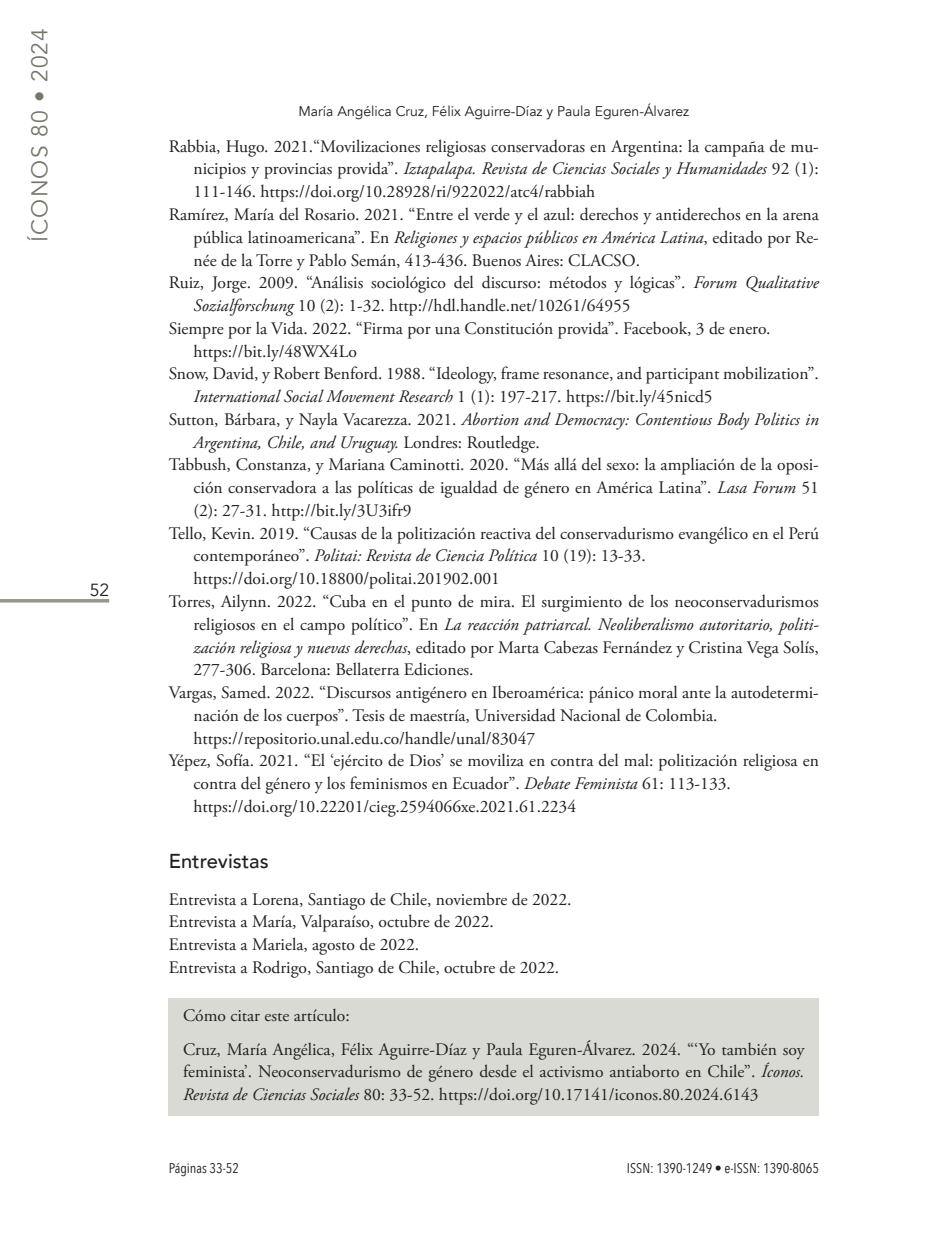
<style>
.page{position:relative;width:943px;height:1241px;background:#fff}
.page>*{position:absolute;margin:0;border:0;box-sizing:border-box;transform-origin:0 0}
.t1{font:22.75px "Avenir";letter-spacing:.05em;color:#747869}
.t2{font:500 20.12px "Avenir";color:#231f20}
.t3{font:17.5px/22.8px "Adobe Garamond Pro";color:#231f20}
.t4{font:italic 17.5px "Adobe Garamond Pro";color:#231f20}
.t5{font:17.5px "Avenir";color:#231f20}
.t6{font:14px "Avenir";color:#231f20}
.t7{font:14px "Avenir Next Condensed";color:#231f20}
.s1{font-style:normal}
.s2{font-style:italic}
</style>
<div class="page">
<hr style="left:0;top:599px;width:109px;height:3px;background:#96978a">
<div style="left:169px;top:997px;width:650px;height:118px;background:#dadad5"></div>
<h1 class="t1" style="left:26px;top:242px;width:215px;rotate:-90deg">ÍCONOS 80 • 2024</h1>
<p class="t5" style="left:90px;top:579px;width:21px">52</p>
<p class="t6" style="left:298px;top:103px;width:392px">María Angélica Cruz, Félix Aguirre-Díaz y Paula Eguren-Álvarez</p>
<p class="t3" style="left:169px;top:135px;width:651px">Rabbia, Hugo. 2021.“Movilizaciones religiosas conservadoras en Argentina: la campaña de mu-</p>
<p class="t4" style="left:193px;top:158px;width:626px"><span class="s1">nicipios y provincias provida”.</span> Iztapalapa. Revista de Ciencias Sociales y Humanidades <span class="s1">92 (1):</span></p>
<p class="t3" style="left:193px;top:181px;width:403px">111-146. https://doi.org/10.28928/ri/922022/atc4/rabbiah</p>
<p class="t3" style="left:169px;top:204px;width:651px">Ramírez, María del Rosario. 2021. “Entre el verde y el azul: derechos y antiderechos en la arena</p>
<p class="t4" style="left:193px;top:227px;width:627px"><span class="s1">pública latinoamericana”. En</span> Religiones y espacios públicos en América Latina<span class="s1">, editado por Re-</span></p>
<p class="t3" style="left:193px;top:249px;width:448px">née de la Torre y Pablo Semán, 413-436. Buenos Aires: CLACSO.</p>
<p class="t3" style="left:169px;top:272px;width:651px">Ruiz, Jorge. 2009. “Análisis sociológico del discurso: métodos y lógicas”. <span class="s2">Forum Qualitative</span></p>
<p class="t3" style="left:193px;top:295px;width:438px"><span class="s2">Sozialforschung</span> 10 (2): 1-32. http://hdl.handle.net/10261/64955</p>
<p class="t3" style="left:169px;top:317px;width:603px">Siempre por la Vida. 2022. “Firma por una Constitución provida”. Facebook, 3 de enero.</p>
<p class="t3" style="left:193px;top:340px;width:165px">https://bit.ly/48WX4Lo</p>
<p class="t3" style="left:169px;top:363px;width:651px">Snow, David, y Robert Benford. 1988. “Ideology, frame resonance, and participant mobilization”.</p>
<p class="t4" style="left:193px;top:386px;width:520px">International Social Movement Research <span class="s1">1 (1): 197-217. https://bit.ly/45nicd5</span></p>
<p class="t4" style="left:169px;top:409px;width:651px"><span class="s1">Sutton, Bárbara, y Nayla Vacarezza. 2021.</span> Abortion and Democracy: Contentious Body Politics in</p>
<p class="t4" style="left:193px;top:431px;width:348px">Argentina, Chile, and Uruguay. <span class="s1">Londres: Routledge.</span></p>
<p class="t3" style="left:169px;top:454px;width:651px">Tabbush, Constanza, y Mariana Caminotti. 2020. “Más allá del sexo: la ampliación de la oposi-</p>
<p class="t3" style="left:193px;top:477px;width:627px">ción conservadora a las políticas de igualdad de género en América Latina”. <span class="s2">Lasa Forum</span> 51</p>
<p class="t3" style="left:193px;top:499px;width:219px">(2): 27-31. http://bit.ly/3U3ifr9</p>
<p class="t3" style="left:169px;top:522px;width:651px">Tello, Kevin. 2019. “Causas de la politización reactiva del conservadurismo evangélico en el Perú</p>
<p class="t4" style="left:193px;top:545px;width:453px"><span class="s1">contemporáneo”.</span> Politai: Revista de Ciencia Política <span class="s1">10 (19): 13-33.</span></p>
<p class="t3" style="left:193px;top:568px;width:308px">https://doi.org/10.18800/politai.201902.001</p>
<p class="t3" style="left:169px;top:590px;width:651px">Torres, Ailynn. 2022. “Cuba en el punto de mira. El surgimiento de los neoconservadurismos</p>
<p class="t4" style="left:193px;top:613px;width:627px"><span class="s1">religiosos en el campo político”. En</span> La reacción patriarcal. Neoliberalismo autoritario, politi-</p>
<p class="t3" style="left:193px;top:636px;width:627px"><span class="s2">zación religiosa y nuevas derechas</span>, editado por Marta Cabezas Fernández y Cristina Vega Solís,</p>
<p class="t3" style="left:193px;top:659px;width:281px">277-306. Barcelona: Bellaterra Ediciones.</p>
<p class="t3" style="left:169px;top:681px;width:651px">Vargas, Samed. 2022. “Discursos antigénero en Iberoamérica: pánico moral ante la autodetermi-</p>
<p class="t3" style="left:193px;top:704px;width:525px">nación de los cuerpos”. Tesis de maestría, Universidad Nacional de Colombia.</p>
<p class="t3" style="left:193px;top:727px;width:343px">https://repositorio.unal.edu.co/handle/unal/83047</p>
<p class="t3" style="left:169px;top:750px;width:651px">Yépez, Sofía. 2021. “El ‘ejército de Dios’ se moviliza en contra del mal: politización religiosa en</p>
<p class="t3" style="left:193px;top:772px;width:539px">contra del género y los feminismos en Ecuador”. <span class="s2">Debate Feminista</span> 61: 113-133.</p>
<p class="t3" style="left:193px;top:795px;width:384px">https://doi.org/10.22201/cieg.2594066xe.2021.61.2234</p>
<p class="t2" style="left:169px;top:843px;width:101px">Entrevistas</p>
<p class="t3" style="left:169px;top:888px;width:404px">Entrevista a Lorena, Santiago de Chile, noviembre de 2022.<br>Entrevista a María, Valparaíso, octubre de 2022.<br>Entrevista a Mariela, agosto de 2022.<br>Entrevista a Rodrigo, Santiago de Chile, octubre de 2022.</p>
<p class="t3" style="left:183px;top:999px;width:623px;line-height:33.2px">Cómo citar este artículo:<br>Cruz, María Angélica, Félix Aguirre-Díaz y Paula Eguren-Álvarez. 2024. “‘Yo también soy</p>
<p class="t3" style="left:183px;top:1060px;width:623px">feminista’. Neoconservadurismo de género desde el activismo antiaborto en Chile”. <span class="s2">Íconos.<br>Revista de Ciencias Sociales</span> 80: 33-52. https://doi.org/10.17141/iconos.80.2024.6143</p>
<p class="t7" style="left:169px;top:1155px;width:72px">Páginas 33-52</p>
<p class="t7" style="left:627px;top:1155px;width:193px">ISSN: 1390-1249 • e-ISSN: 1390-8065</p>
</div>
